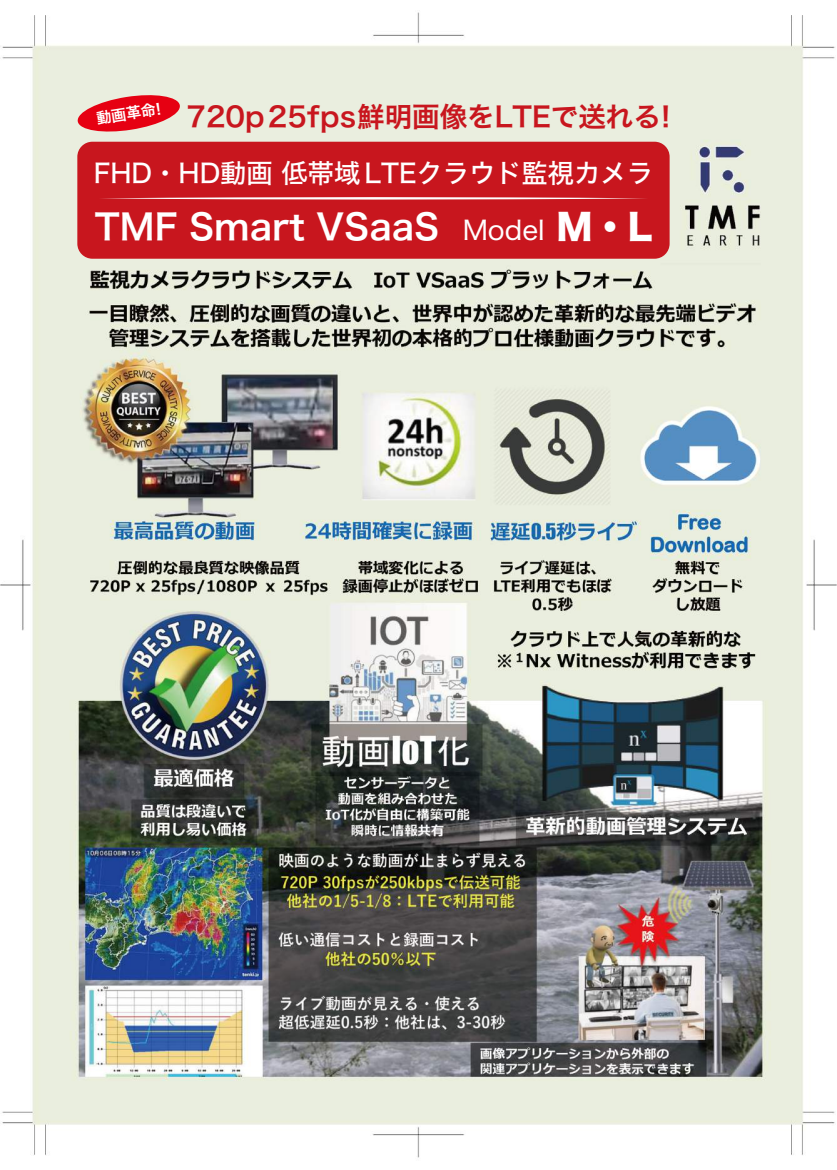
<style>
.page{position:relative;width:837px;height:1170px;background:#fff}
.page>*{position:absolute;margin:0;border:0;box-sizing:border-box;transform-origin:0 0}
.t1{font:35.25px "Hira Kaku Std W6";color:#fff}
.t2{font:27.5px "Hira Kaku Std W6";color:#c8161e}
.t3{font:26.25px "Hira Kaku Std W5";color:#fff}
.t4{font:15px "Hira Kaku Std W6";color:#fff}
.s1{font-family:"Hira Kaku Std W4";font-size:26.38px}
.s2{font-family:"Hira Kaku Std W8"}
</style>
<div class="page">
<img style="left:0;top:12px;width:836px;height:1146px">
<svg style="left:76px;top:93px;width:105px;height:41px;background:#e7595f"></svg>
<div style="left:77px;top:142px;width:592px;height:117px;background:#c8161e;border-radius:15px"></div>
<svg style="left:101px;top:197px;width:545px;height:2px"></svg>
<p class="t4" style="left:95px;top:107px;width:67px;rotate:-9deg">動画革命!</p>
<p class="t2" style="left:186px;top:95px;width:485px">720p25fps鮮明画像をLTEで送れる!</p>
<p class="t3" style="left:94px;top:153px;width:560px">FHD・HD動画 低帯域 LTEクラウド監視カメラ</p>
<h1 class="t1" style="left:95px;top:199px;width:558px">TMF Smart VSaaS <span class="s1">Model</span> <span class="s2">M・L</span></h1>
</div>
